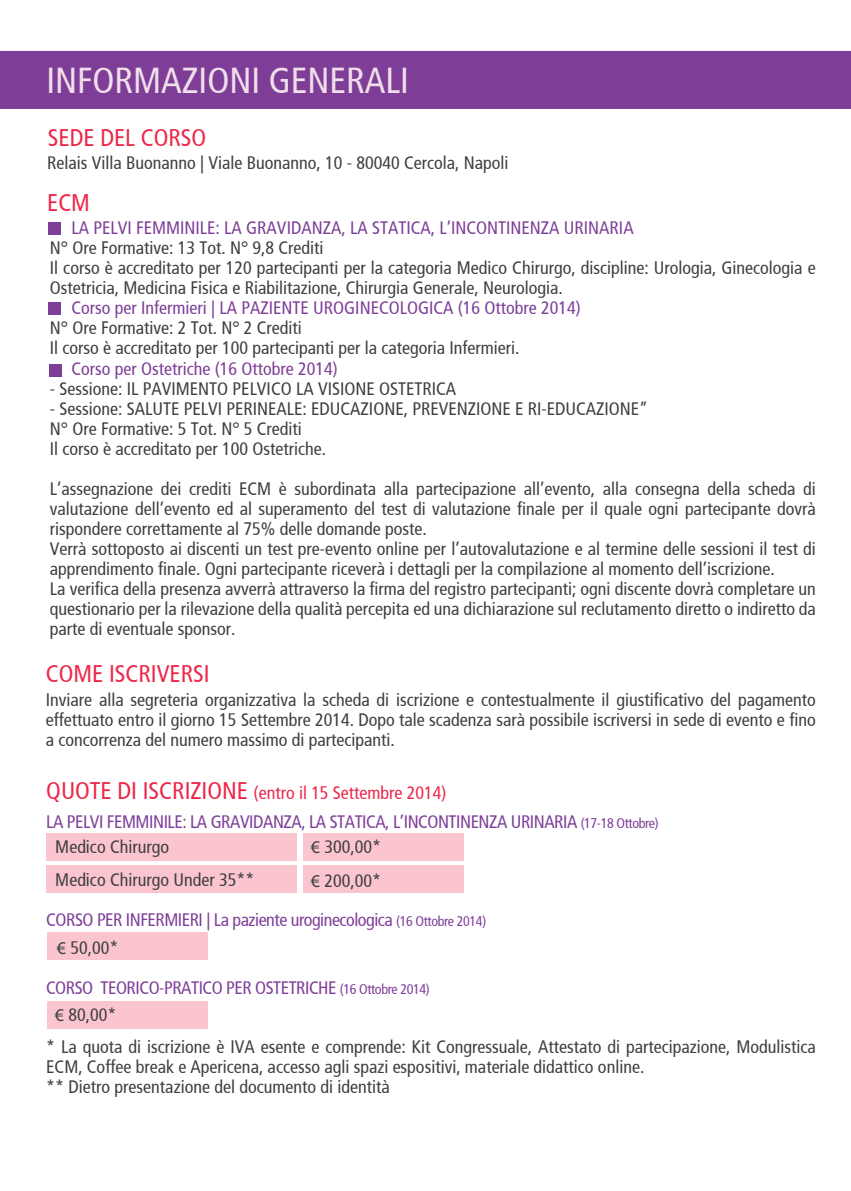
<style>
.page{position:relative;width:851px;height:1191px;background:#fff}
.page>*{position:absolute;margin:0;border:0;box-sizing:border-box;transform-origin:0 0}
.t1{font:condensed 36px "Frutiger";color:#f1deeb}
.t2{font:condensed 24px "Frutiger";color:#ed2748}
.t3{font:condensed 18px/20px "Frutiger";color:#3e3e3f}
.t4{font:condensed 18px/29.4px "Frutiger";letter-spacing:-.025em;color:#7e3e98}
.t5{font:condensed 18px "Frutiger";color:#7d3e97}
.s1{font-size:24px;color:#ed2748}
.s2{color:#ed2748}
.s3{font-size:14px}
.s4{font-family:"Myriad Pro";font-stretch:normal}
</style>
<div class="page">
<div style="left:0;top:51px;width:850px;height:58px;background:#7e3e98"></div>
<div style="left:48px;top:223px;width:12px;height:12px;background:#7d3e97"></div>
<div style="left:48px;top:303px;width:12px;height:12px;background:#7d3e97"></div>
<div style="left:49px;top:364px;width:12px;height:12px;background:#7d3e97"></div>
<div style="left:46px;top:833px;width:250px;height:27px;background:#fac5ce"></div>
<div style="left:303px;top:833px;width:160px;height:27px;background:#fac5ce"></div>
<div style="left:46px;top:865px;width:250px;height:28px;background:#fac5ce"></div>
<div style="left:303px;top:865px;width:160px;height:28px;background:#fac5ce"></div>
<div style="left:47px;top:932px;width:160px;height:28px;background:#fac5ce"></div>
<div style="left:47px;top:1001px;width:160px;height:28px;background:#fac5ce"></div>
<h1 class="t1" style="left:46px;top:60px;width:364px">INFORMAZIONI GENERALI</h1>
<h2 class="t2" style="left:48px;top:124px;width:160px">SEDE DEL CORSO</h2>
<p class="t3" style="left:47px;top:153px;width:463px">Relais Villa Buonanno | Viale Buonanno, 10 - 80040 Cercola, Napoli</p>
<h2 class="t2" style="left:47px;top:189px;width:44px">ECM</h2>
<p class="t5" style="left:71px;top:218px;width:563px">LA PELVI FEMMINILE: LA GRAVIDANZA, LA STATICA, L’INCONTINENZA URINARIA</p>
<p class="t3" style="left:50px;top:238px;width:767px">N° Ore Formative: 13 Tot. N° 9,8 Crediti<br>Il corso è accreditato per 120 partecipanti per la categoria Medico Chirurgo, discipline: Urologia, Ginecologia e<br>Ostetricia, Medicina Fisica e Riabilitazione, Chirurgia Generale, Neurologia.</p>
<p class="t5" style="left:71px;top:298px;width:510px">Corso per Infermieri | LA PAZIENTE UROGINECOLOGICA (16 Ottobre 2014)</p>
<p class="t3" style="left:50px;top:318px;width:471px">N° Ore Formative: 2 Tot. N° 2 Crediti<br>Il corso è accreditato per 100 partecipanti per la categoria Infermieri.</p>
<p class="t5" style="left:71px;top:358px;width:268px">Corso per Ostetriche (16 Ottobre 2014)</p>
<p class="t3" style="left:50px;top:378px;width:408px">- Sessione: IL PAVIMENTO PELVICO LA VISIONE OSTETRICA</p>
<p class="t3" style="left:50px;top:398px;width:599px">- Sessione: SALUTE PELVI PERINEALE: EDUCAZIONE, PREVENZIONE E RI-EDUCAZIONE”<br>N° Ore Formative: 5 Tot. N° 5 Crediti<br>Il corso è accreditato per 100 Ostetriche.</p>
<p class="t3" style="left:50px;top:478px;width:767px">L’assegnazione dei crediti ECM è subordinata alla partecipazione all’evento, alla consegna della scheda di valutazione dell’evento ed al superamento del test di valutazione finale per il quale ogni partecipante dovrà rispondere correttamente al 75% delle domande poste.<br>Verrà sottoposto ai discenti un test pre-evento online per l’autovalutazione e al termine delle sessioni il test di apprendimento finale. Ogni partecipante riceverà i dettagli per la compilazione al momento dell’iscrizione.<br>La verifica della presenza avverrà attraverso la firma del registro partecipanti; ogni discente dovrà completare un questionario per la rilevazione della qualità percepita ed una dichiarazione sul reclutamento diretto o indiretto da parte di eventuale sponsor.</p>
<h2 class="t2" style="left:46px;top:659px;width:165px">COME ISCRIVERSI</h2>
<p class="t3" style="left:46px;top:689px;width:771px;text-align:justify">Inviare alla segreteria organizzativa la scheda di iscrizione e contestualmente il giustificativo del pagamento effettuato entro il giorno 15 Settembre 2014. Dopo tale scadenza sarà possibile iscriversi in sede di evento e fino a concorrenza del numero massimo di partecipanti.</p>
<p class="t4" style="left:46px;top:777px;width:613px"><span class="s1">QUOTE DI ISCRIZIONE</span> <span class="s2">(entro il 15 Settembre 2014)<br></span>LA PELVI FEMMINILE: LA GRAVIDANZA, LA STATICA, L’INCONTINENZA URINARIA <span class="s3">(17-18 Ottobre)</span></p>
<p class="t3" style="left:55px;top:830px;width:200px;line-height:33.2px">Medico Chirurgo<br>Medico Chirurgo Under 35**</p>
<p class="t3" style="left:311px;top:829px;width:72px;line-height:34px"><span class="s4">€</span> 300,00* <span class="s4">€</span> 200,00*</p>
<p class="t4" style="left:46px;top:905px;width:441px">CORSO PER INFERMIERI | La paziente uroginecologica <span class="s3">(16 Ottobre 2014)</span></p>
<p class="t3" style="left:57px;top:937px;width:63px"><span class="s4">€</span> 50,00*</p>
<p class="t4" style="left:46px;top:973px;width:385px">CORSO TEORICO-PRATICO PER OSTETRICHE <span class="s3">(16 Ottobre 2014)</span></p>
<p class="t3" style="left:55px;top:1005px;width:63px"><span class="s4">€</span> 80,00*</p>
<p class="t3" style="left:46px;top:1036px;width:770px">* La quota di iscrizione è IVA esente e comprende: Kit Congressuale, Attestato di partecipazione, Modulistica<br>ECM, Coffee break e Apericena, accesso agli spazi espositivi, materiale didattico online.<br>** Dietro presentazione del documento di identità</p>
</div>
